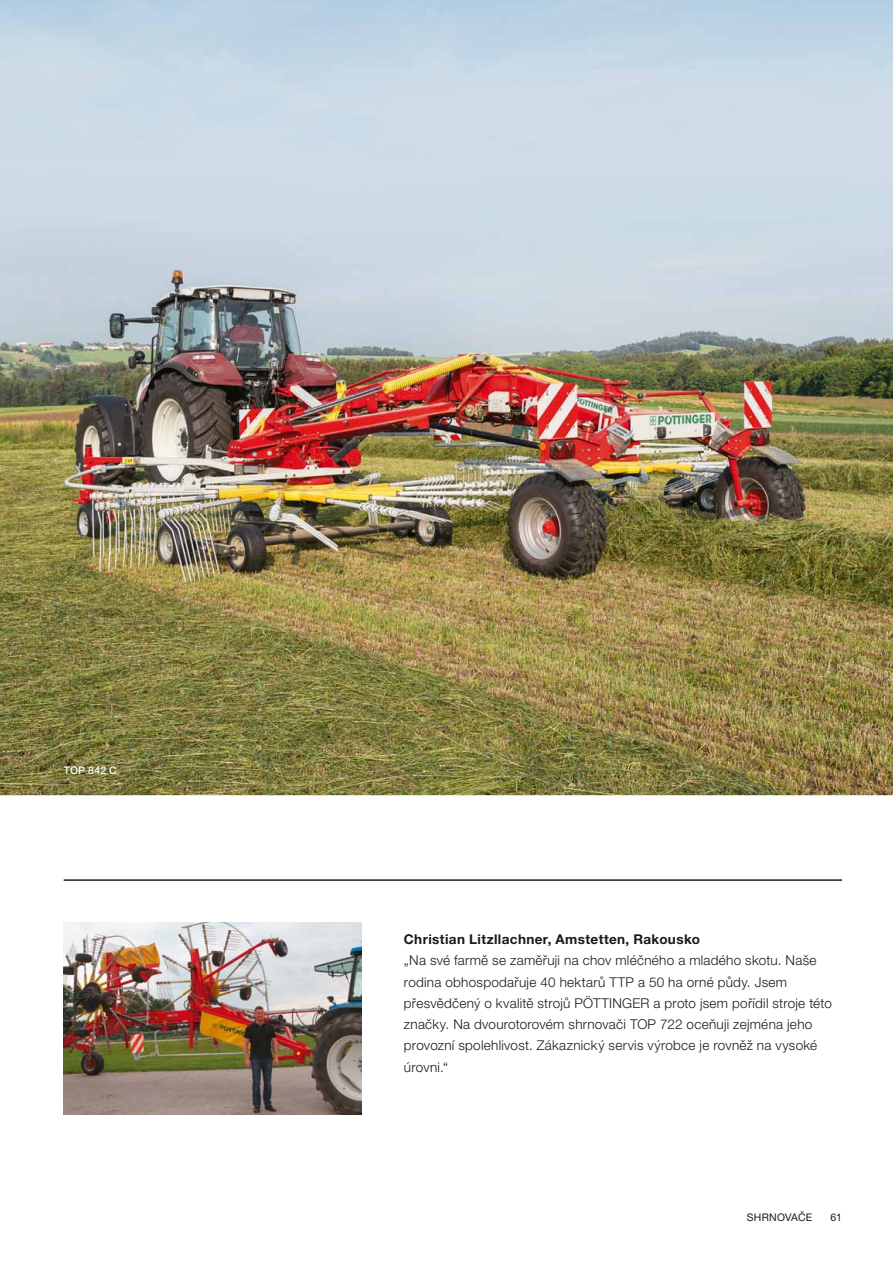
<style>
.page{position:relative;width:893px;height:1263px;background:#fff}
.page>*{position:absolute;margin:0;border:0;box-sizing:border-box;transform-origin:0 0}
.t1{font:300 13.5px/21.3px "Helvetica Neue LTW1 G";letter-spacing:.02em;color:#1b1819}
.t2{font:700 13.5px "Helvetica Neue LTW1 G";letter-spacing:.025em;color:#1b1819}
.t3{font:10.5px "Helvetica Neue LTW1 G";letter-spacing:.02em;color:#1b1819}
.t4{font:500 10.5px "Helvetica Neue LTW1 G";letter-spacing:.015em;color:#fff}
</style>
<div class="page">
<img style="left:0;top:0;width:893px;height:795px">
<img style="left:57px;top:759px;width:68px;height:24px">
<img style="left:64px;top:922px;width:297px;height:192px">
<hr style="left:64px;top:880px;width:778px;height:1px;background:#1b1819">
<p class="t4" style="left:64px;top:764px;width:55px">TOP 842 C</p>
<p class="t2" style="left:404px;top:934px;width:297px">Christian Litzllachner, Amstetten, Rakousko</p>
<p class="t1" style="left:404px;top:951px;width:429px">„Na své farmě se zaměřuji na chov mléčného a mladého skotu. Naše rodina obhospodařuje 40 hektarů TTP a 50 ha orné půdy. Jsem přesvědčený o kvalitě strojů PÖTTINGER a proto jsem pořídil stroje této značky. Na dvourotorovém shrnovači TOP 722 oceňuji zejména jeho provozní spolehlivost. Zákaznický servis výrobce je rovněž na vysoké úrovni.“</p>
<p class="t3" style="left:747px;top:1213px;width:67px">SHRNOVAČE</p>
<p class="t3" style="left:830px;top:1213px;width:13px">61</p>
</div>
